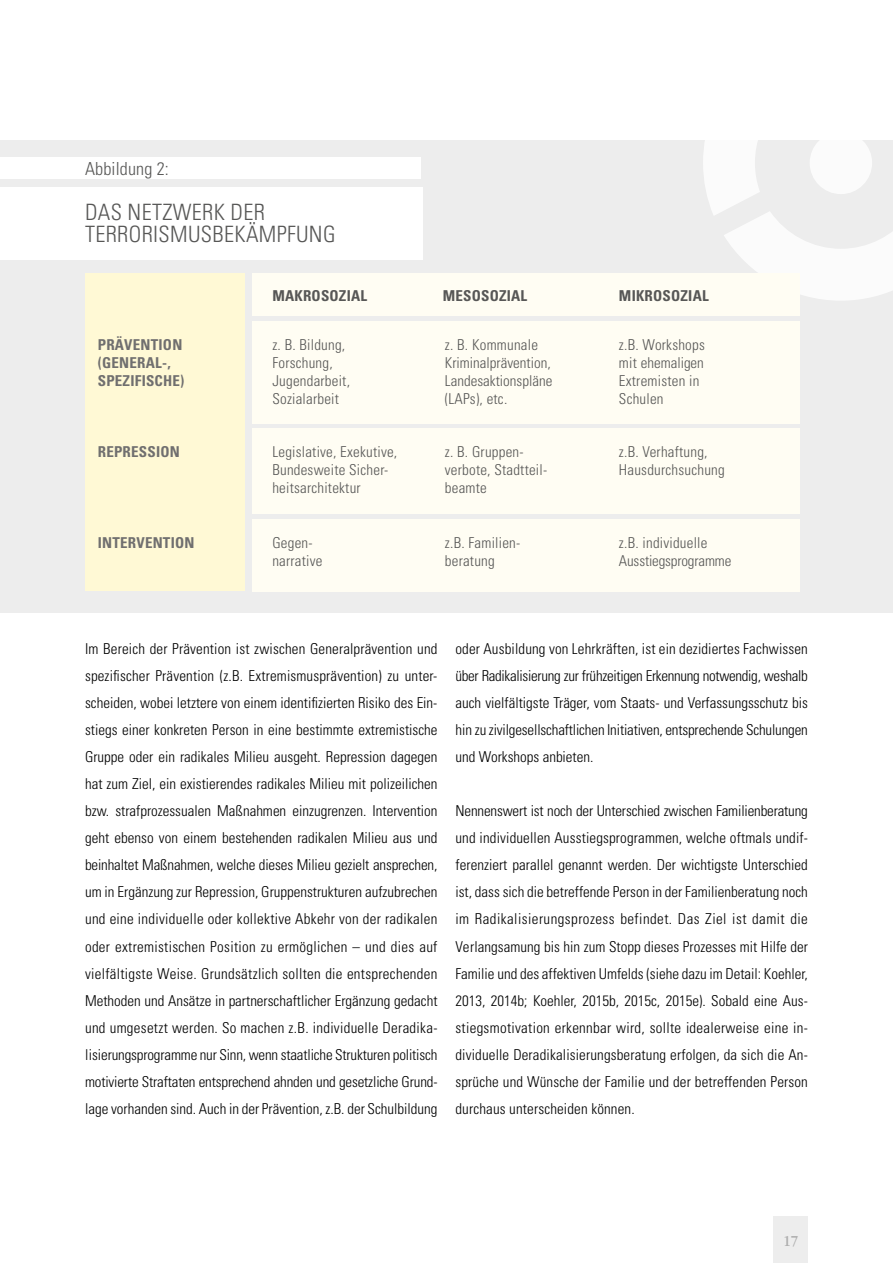
<style>
.page{position:relative;width:893px;height:1263px;background:#fff}
.page>*{position:absolute;margin:0;border:0;box-sizing:border-box;transform-origin:0 0}
.t1{font:300 condensed 22.5px/22.5px "Univers";letter-spacing:.015em;color:#575756}
.t2{font:300 condensed 18px "Univers";letter-spacing:.01em;color:#575756}
.t3{font:500 18px "Garamont Amst SB";color:#aeaeae}
.t4{font:300 condensed 15px/27px "Univers";color:#000;text-align:justify}
.t5{font:300 condensed 15px/18px "Univers";letter-spacing:.015em;color:#575756}
.t6{font:700 condensed 15px/18px "Univers";letter-spacing:.015em;color:#706f6f}
.t7{font:300 condensed 15px/18px "Univers";letter-spacing:-.01em;color:#575756}
.t8{font:700 condensed 15px "Univers";letter-spacing:.015em;color:#575756}
</style>
<div class="page">
<div style="left:774px;top:1216px;width:34px;height:47px;background:#ededed"></div>
<div style="left:0;top:140px;width:893px;height:472px;background:#ededed"></div>
<svg style="left:703px;top:140px;width:190px;height:161px"></svg>
<div style="left:85px;top:273px;width:159px;height:318px;background:#fff9d5"></div>
<div style="left:252px;top:273px;width:547px;height:43px;background:#fffdf3"></div>
<div style="left:252px;top:321px;width:547px;height:102px;background:#fffdf3"></div>
<div style="left:252px;top:428px;width:547px;height:85px;background:#fffdf3"></div>
<div style="left:252px;top:519px;width:547px;height:72px;background:#fffdf3"></div>
<div style="left:0;top:157px;width:421px;height:22px;background:#fff"></div>
<div style="left:0;top:188px;width:422px;height:72px;background:#fff"></div>
<p class="t2" style="left:85px;top:158px;width:85px">Abbildung 2:</p>
<h1 class="t1" style="left:85px;top:201px;width:252px">DAS NETZWERK DER<br>TERRORISMUSBEKÄMPFUNG</h1>
<p class="t6" style="left:98px;top:336px;width:88px">PRÄVENTION (GENERAL-,<br>SPEZIFISCHE)</p>
<p class="t6" style="left:98px;top:443px;width:84px">REPRESSION</p>
<p class="t6" style="left:98px;top:533px;width:98px">INTERVENTION</p>
<p class="t8" style="left:272px;top:286px;width:96px">MAKROSOZIAL</p>
<p class="t5" style="left:272px;top:336px;width:79px">z. B. Bildung,<br>Forschung,<br>Jugendarbeit,<br>Sozialarbeit</p>
<p class="t5" style="left:272px;top:443px;width:126px">Legislative, Exekutive,<br>Bundesweite Sicher&shy;heitsarchitektur</p>
<p class="t5" style="left:272px;top:533px;width:52px">Gegen&shy;narrative</p>
<p class="t8" style="left:443px;top:286px;width:86px">MESOSOZIAL</p>
<p class="t8" style="left:619px;top:286px;width:91px">MIKROSOZIAL</p>
<p class="t5" style="left:445px;top:336px;width:109px">z. B. Kommunale<br>Kriminalprävention,<br>Landesaktionspläne (LAPs), etc.</p>
<p class="t5" style="left:445px;top:443px;width:104px">z. B. Gruppen&shy;verbote, Stadtteil&shy;beamte</p>
<p class="t5" style="left:445px;top:533px;width:77px">z.B. Familien&shy;beratung</p>
<p class="t5" style="left:619px;top:336px;width:87px">z.B. Workshops mit ehemaligen<br>Extremisten in<br>Schulen</p>
<p class="t5" style="left:619px;top:443px;width:107px">z.B. Verhaftung,<br>Hausdurchsuchung</p>
<p class="t7" style="left:619px;top:533px;width:114px">z.B. individuelle<br>Ausstiegsprogramme</p>
<p class="t4" style="left:85px;top:636px;width:354px">Im Bereich der Prävention ist zwischen Generalprävention und spezifischer Prävention (z.B. Extremismusprävention) zu unter&shy;scheiden, wobei letztere von einem identifizierten Risiko des Ein&shy;stiegs einer konkreten Person in eine bestimmte extremistische Gruppe oder ein radikales Milieu ausgeht. Repression dagegen hat zum Ziel, ein existierendes radikales Milieu mit polizeilichen bzw. strafprozessualen Maßnahmen einzugrenzen. Intervention geht ebenso von einem bestehenden radikalen Milieu aus und beinhaltet Maßnahmen, welche dieses Milieu gezielt ansprechen, um in Ergänzung zur Repression, Gruppenstrukturen aufzubrechen und eine individuelle oder kollektive Abkehr von der radikalen oder extremistischen Position zu ermöglichen – und dies auf vielfältigste Weise. Grundsätzlich sollten die entsprechenden Methoden und Ansätze in partnerschaftlicher Ergänzung gedacht und umgesetzt werden. So machen z.B. individuelle Deradika&shy;lisierungsprogramme nur Sinn, wenn staatliche Strukturen politisch motivierte Straftaten entsprechend ahnden und gesetzliche Grund&shy;lage vorhanden sind. Auch in der Prävention, z.B. der Schulbildung</p>
<p class="t4" style="left:455px;top:636px;width:354px">oder Ausbildung von Lehrkräften, ist ein dezidiertes Fachwissen über Radikalisierung zur frühzeitigen Erkennung notwendig, weshalb auch vielfältigste Träger, vom Staats- und Verfassungsschutz bis hin zu zivilgesellschaftlichen Initiativen, entsprechende Schulungen und Workshops anbieten.</p>
<p class="t4" style="left:455px;top:798px;width:354px">Nennenswert ist noch der Unterschied zwischen Familienberatung und individuellen Ausstiegsprogrammen, welche oftmals undif&shy;ferenziert parallel genannt werden. Der wichtigste Unterschied ist, dass sich die betreffende Person in der Familienberatung noch im Radikalisierungsprozess befindet. Das Ziel ist damit die Verlangsamung bis hin zum Stopp dieses Prozesses mit Hilfe der Familie und des affektiven Umfelds (siehe dazu im Detail: Koehler, 2013, 2014b; Koehler, 2015b, 2015c, 2015e). Sobald eine Aus&shy;stiegsmotivation erkennbar wird, sollte idealerweise eine in&shy;dividuelle Deradikalisierungsberatung erfolgen, da sich die An&shy;sprüche und Wünsche der Familie und der betreffenden Person durchaus unterscheiden können.</p>
<p class="t3" style="left:783px;top:1231px;width:17px">17</p>
</div>
